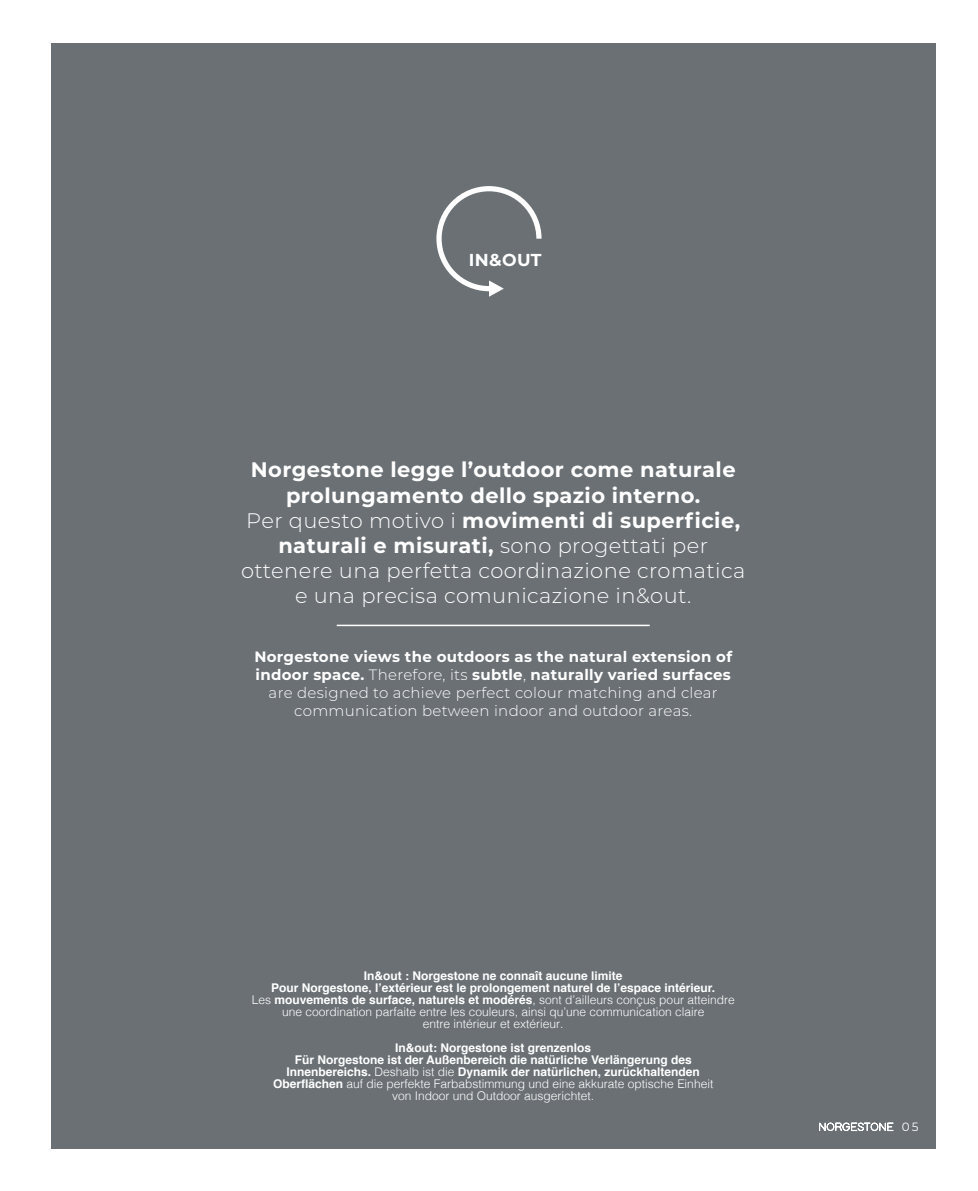
<style>
.page{position:relative;width:978px;height:1191px;background:#fff}
.page>*{position:absolute;margin:0;border:0;box-sizing:border-box;transform-origin:0 0}
.t1{font:700 21px/25.2px "Montserrat";letter-spacing:.02em;color:#fff;text-align:center}
.t2{font:700 17.25px "Montserrat";color:#fff}
.t3{font:300 15px/18px "Montserrat";letter-spacing:.02em;color:#fff;text-align:center}
.t4{font:700 12px/12px "Helvetica";color:#fff;text-align:center}
.t5{font:12px "Montserrat";color:#fff}
.s1{font-weight:300}
.s2{font-weight:700}
</style>
<div class="page">
<div style="left:51px;top:43px;width:884px;height:1105px;background:#6a7074"></div>
<hr style="left:337px;top:624px;width:313px;height:2px;background:#fff">
<svg style="left:436px;top:186px;width:106px;height:111px"></svg>
<svg style="left:819px;top:1122px;width:75px;height:10px"></svg>
<h2 class="t2" style="left:469px;top:247px;width:74px">IN&amp;OUT</h2>
<p class="t1" style="left:241px;top:456px;width:506px">Norgestone legge l’outdoor come naturale prolungamento dello spazio interno.<br><span class="s1">Per questo motivo i</span> movimenti di superficie, naturali e misurati, <span class="s1">sono progettati per ottenere una perfetta coordinazione cromatica e una precisa comunicazione in&amp;out.</span></p>
<p class="t3" style="left:254px;top:647px;width:479px"><span class="s2">Norgestone views the outdoors as the natural extension of indoor space.</span> Therefore, its <span class="s2">subtle</span>, <span class="s2">naturally varied surfaces </span>are designed to achieve perfect colour matching and clear communication between indoor and outdoor areas.</p>
<p class="t4" style="left:252px;top:969px;width:484px">In&amp;out : Norgestone ne connaît aucune limite<br>Pour Norgestone, l’extérieur est le prolongement naturel de l’espace intérieur.<br><span class="s1">Les</span> mouvements de surface, naturels et modérés<span class="s1">, sont d’ailleurs conçus pour atteindre une coordination parfaite entre les couleurs, ainsi qu’une communication claire<br>entre intérieur et extérieur.</span></p>
<p class="t4" style="left:273px;top:1041px;width:442px">In&amp;out: Norgestone ist grenzenlos<br>Für Norgestone ist der Außenbereich die natürliche Verlängerung des Innenbereichs. <span class="s1">Deshalb ist die</span> Dynamik der natürlichen, zurückhaltenden Oberflächen <span class="s1">auf die perfekte Farbabstimmung und eine akkurate optische Einheit von Indoor und Outdoor ausgerichtet.</span></p>
<p class="t5" style="left:902px;top:1118px;width:18px">05</p>
</div>
